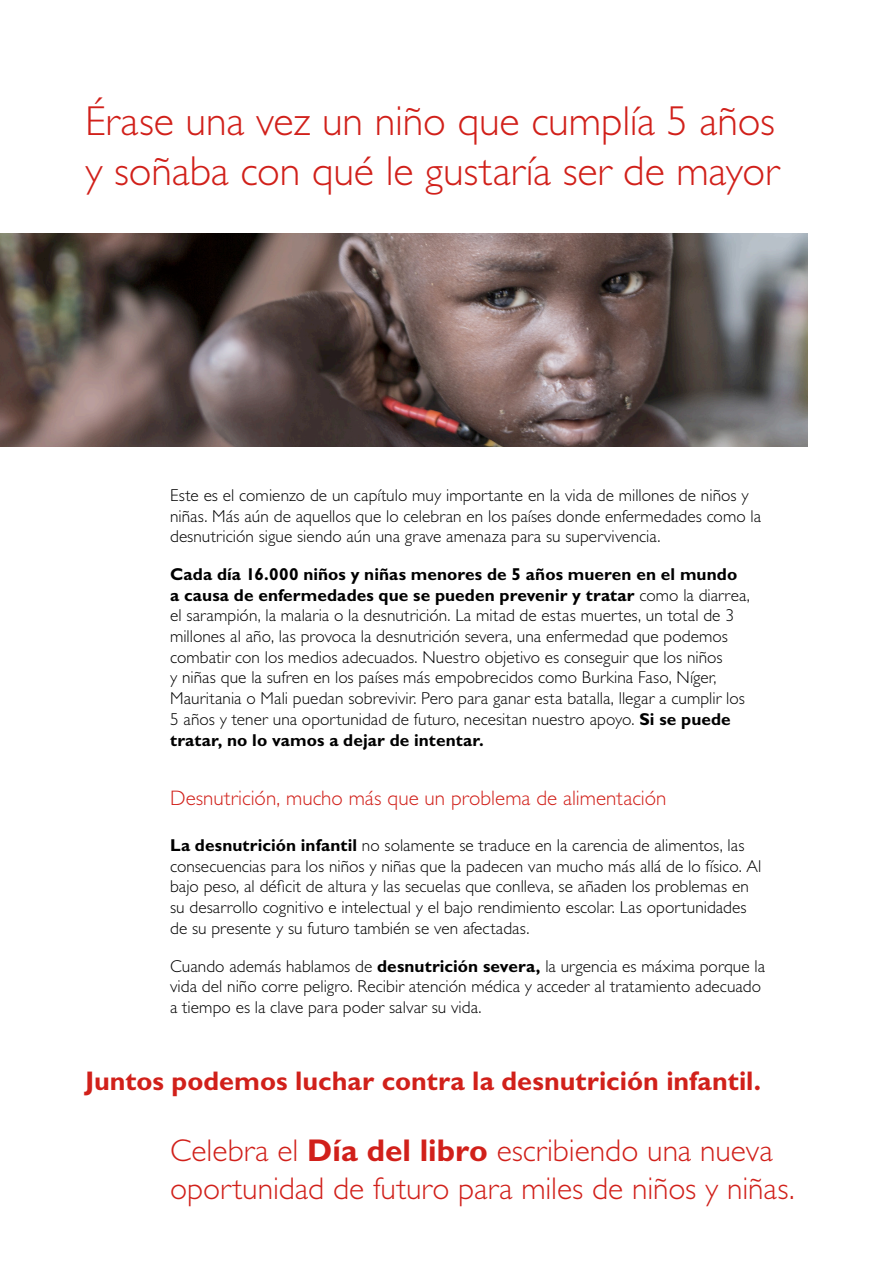
<style>
.page{position:relative;width:893px;height:1263px;background:#fff}
.page>*{position:absolute;margin:0;border:0;box-sizing:border-box;transform-origin:0 0}
.t1{font:300 42px "Gill Sans Std";letter-spacing:-.005em;color:#d1201a}
.t2{font:300 31.5px "Gill Sans Std";color:#d1201a}
.t3{font:700 27px "Gill Sans Std";color:#d1201a}
.t4{font:300 21px "Gill Sans Std";color:#d1201a}
.Body_copy{font:300 17.25px/20.7px "Gill Sans Std";letter-spacing:.005em;color:#000}
.s1{font-weight:700}
</style>
<div class="page">
<img style="left:0;top:234px;width:808px;height:212px">
<h1 class="t1" style="left:85px;top:97px;width:691px">Érase una vez un niño que cumplía 5 años</h1>
<h1 class="t1" style="left:85px;top:148px;width:695px">y soñaba con qué le gustaría ser de mayor</h1>
<p class="Body_copy" style="left:170px;top:485px;width:592px">Este es el comienzo de un capítulo muy importante en la vida de millones de niños y niñas. Más aún de aquellos que lo celebran en los países donde enfermedades como la desnutrición sigue siendo aún una grave amenaza para su supervivencia.</p>
<p class="Body_copy" style="left:170px;top:564px;width:581px"><span class="s1">Cada día 16.000 niños y niñas menores de 5 años mueren en el mundo a causa de enfermedades que se pueden prevenir y tratar</span> como la diarrea, el sarampión, la malaria o la desnutrición. La mitad de estas muertes, un total de 3 millones al año, las provoca la desnutrición severa, una enfermedad que podemos combatir con los medios adecuados. Nuestro objetivo es conseguir que los niños<br>y niñas que la sufren en los países más empobrecidos como Burkina Faso, Níger, Mauritania o Mali puedan sobrevivir. Pero para ganar esta batalla, llegar a cumplir los 5 años y tener una oportunidad de futuro, necesitan nuestro apoyo. <span class="s1">Si se puede tratar, no lo vamos a dejar de intentar.</span></p>
<h2 class="t4" style="left:170px;top:786px;width:498px">Desnutrición, mucho más que un problema de alimentación</h2>
<p class="Body_copy" style="left:170px;top:835px;width:593px"><span class="s1">La desnutrición infantil</span> no solamente se traduce en la carencia de alimentos, las consecuencias para los niños y niñas que la padecen van mucho más allá de lo físico. Al bajo peso, al déficit de altura y las secuelas que conlleva, se añaden los problemas en su desarrollo cognitivo e intelectual y el bajo rendimiento escolar. Las oportunidades de su presente y su futuro también se ven afectadas.</p>
<p class="Body_copy" style="left:170px;top:955px;width:597px">Cuando además hablamos de <span class="s1">desnutrición severa,</span> la urgencia es máxima porque la vida del niño corre peligro. Recibir atención médica y acceder al tratamiento adecuado a tiempo es la clave para poder salvar su vida.</p>
<h2 class="t3" style="left:85px;top:1064px;width:677px">Juntos podemos luchar contra la desnutrición infantil.</h2>
<h2 class="t2" style="left:170px;top:1133px;width:604px">Celebra el <span class="s1">Día del libro</span> escribiendo una nueva</h2>
<h2 class="t2" style="left:170px;top:1171px;width:626px">oportunidad de futuro para miles de niños y niñas.</h2>
</div>
